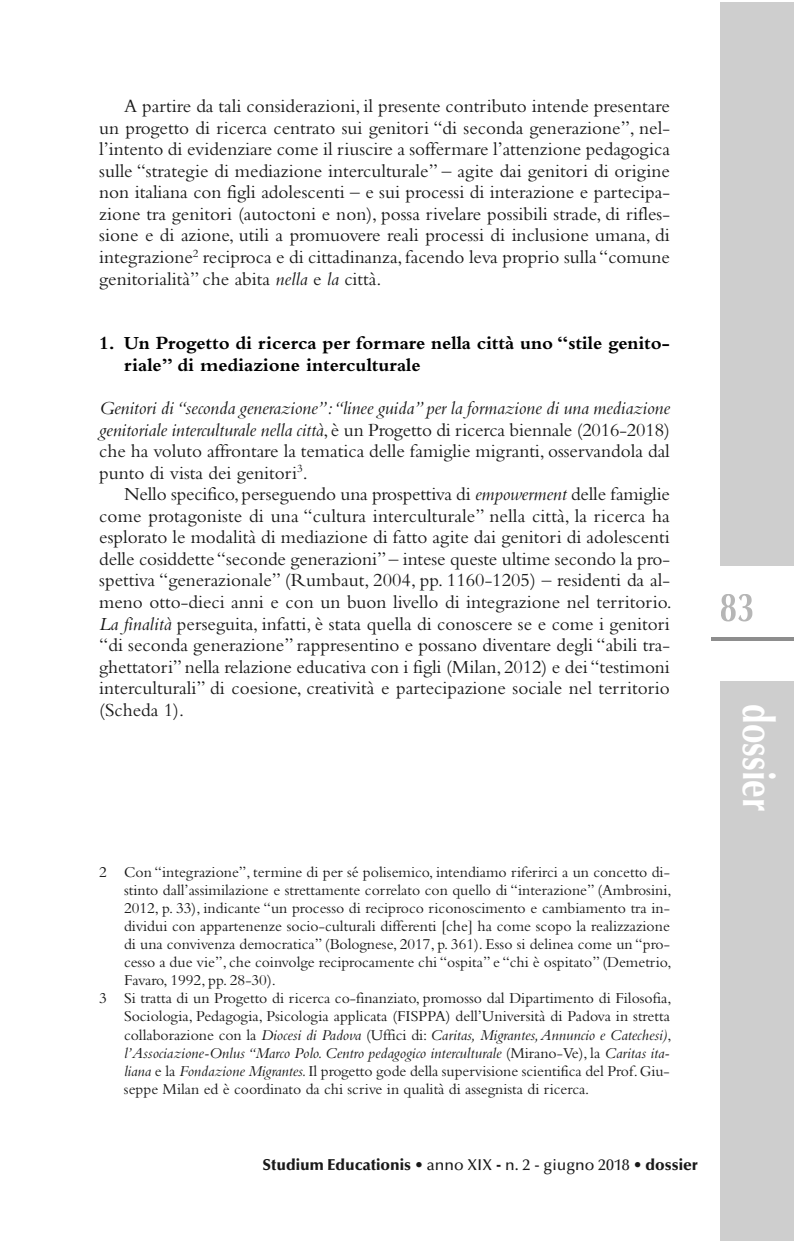
<style>
.page{position:relative;width:794px;height:1241px;background:#fff}
.page>*{position:absolute;margin:0;border:0;box-sizing:border-box;transform-origin:0 0}
.t1{font:700 43.75px "Optima";color:#fff;scale:.8 1}
.t2{font:19.25px/21.5px "Bembo";color:#191919;text-align:justify}
.t3{font:700 19.25px/21.7px "Bembo";color:#010101}
.t4{font:15.75px "Bembo";color:#191919}
.t5{font:italic 15.75px "Bembo";color:#191919}
.t6{font:900 15.75px "Optima";color:#191919}
.s1{font-style:italic}
.s2{font-style:normal}
.s3{font-weight:500}
</style>
<div class="page">
<svg style="left:721px;top:594px;width:31px;height:27px"></svg>
<svg style="left:711px;top:637px;width:83px;height:3px"></svg>
<div style="left:720px;top:680px;width:74px;height:560px;background:#cecece"></div>
<div style="left:720px;top:2px;width:74px;height:564px;background:#cecece"></div>
<p class="t2" style="left:99px;top:97px;width:572px;text-indent:25px">A partire da tali considerazioni, il presente contributo intende presentare un progetto di ricerca centrato sui genitori “di seconda generazione”, nel&shy;l’intento di evidenziare come il riuscire a soffermare l’attenzione pedagogica sulle “strategie di mediazione interculturale” – agite dai genitori di origine non italiana con figli adolescenti – e sui processi di interazione e partecipa&shy;zione tra genitori (autoctoni e non), possa rivelare possibili strade, di rifles&shy;sione e di azione, utili a promuovere reali processi di inclusione umana, di integrazione<sup>2</sup> reciproca e di cittadinanza,facendo leva proprio sulla “comune genitorialità” che abita <span class="s1">nella</span> e <span class="s1">la</span> città.</p>
<p class="t3" style="left:124px;top:334px;width:547px;text-indent:-25px">1. Un Progetto di ricerca per formare nella città uno “stile genito&shy;riale” di mediazione interculturale</p>
<p class="t2" style="left:99px;top:399px;width:572px"><span class="s1">Genitori di “seconda generazione”:“linee guida” per la formazione di una mediazione genitoriale interculturale nella città</span>, è un Progetto di ricerca biennale (2016-2018) che ha voluto affrontare la tematica delle famiglie migranti, osservandola dal punto di vista dei genitori<sup>3</sup>.</p>
<p class="t2" style="left:99px;top:485px;width:574px;text-indent:25px">Nello specifico, perseguendo una prospettiva di <span class="s1">empowerment</span> delle famiglie come protagoniste di una “cultura interculturale” nella città, la ricerca ha esplorato le modalità di mediazione di fatto agite dai genitori di adolescenti delle cosiddette “seconde generazioni” – intese queste ultime secondo la pro&shy;spettiva “generazionale” (Rumbaut, 2004, pp. 1160-1205) – residenti da al&shy;meno otto-dieci anni e con un buon livello di integrazione nel territorio.<br><span class="s1">La finalità</span> perseguita, infatti, è stata quella di conoscere se e come i genitori “di seconda generazione” rappresentino e possano diventare degli “abili tra&shy;ghettatori” nella relazione educativa con i figli (Milan, 2012) e dei “testimoni interculturali” di coesione, creatività e partecipazione sociale nel territorio (Scheda 1).</p>
<p class="t4" style="left:99px;top:866px;width:572px">2 Con “integrazione”, termine di per sé polisemico, intendiamo riferirci a un concetto di-</p>
<p class="t4" style="left:124px;top:884px;width:549px">stinto dall’assimilazione e strettamente correlato con quello di “interazione” (Ambrosini,</p>
<p class="t4" style="left:124px;top:902px;width:547px">2012, p. 33), indicante “un processo di reciproco riconoscimento e cambiamento tra in-</p>
<p class="t4" style="left:124px;top:920px;width:547px">dividui con appartenenze socio-culturali differenti [che] ha come scopo la realizzazione</p>
<p class="t4" style="left:124px;top:938px;width:547px">di una convivenza democratica” (Bolognese, 2017, p. 361). Esso si delinea come un “pro-</p>
<p class="t4" style="left:124px;top:956px;width:549px">cesso a due vie”, che coinvolge reciprocamente chi “ospita” e “chi è ospitato” (Demetrio,</p>
<p class="t4" style="left:124px;top:974px;width:153px">Favaro, 1992, pp. 28-30).</p>
<p class="t4" style="left:99px;top:992px;width:574px">3 Si tratta di un Progetto di ricerca co-finanziato, promosso dal Dipartimento di Filosofia,</p>
<p class="t4" style="left:124px;top:1010px;width:547px">Sociologia, Pedagogia, Psicologia applicata (FISPPA) dell’Università di Padova in stretta</p>
<p class="t5" style="left:124px;top:1028px;width:549px"><span class="s2">collaborazione con la</span> Diocesi di Padova <span class="s2">(Uffici di:</span> Caritas, Migrantes,Annuncio e Catechesi)<span class="s2">,</span></p>
<p class="t5" style="left:124px;top:1046px;width:547px">l’Associazione-Onlus “Marco Polo. Centro pedagogico interculturale <span class="s2">(Mirano-Ve), la</span> Caritas ita-</p>
<p class="t4" style="left:124px;top:1064px;width:547px"><span class="s1">liana</span> e la <span class="s1">Fondazione Migrantes.</span>Il progetto gode della supervisione scientifica del Prof.Giu-</p>
<p class="t4" style="left:124px;top:1083px;width:467px">seppe Milan ed è coordinato da chi scrive in qualità di assegnista di ricerca.</p>
<p class="t6" style="left:262px;top:1158px;width:437px">Studium Educationis <span class="s3">• anno XIX</span> - <span class="s3">n. 2 - giugno 2018 •</span> dossier</p>
<h1 class="t1" style="left:783px;top:704px;width:135px;rotate:90deg">dossier</h1>
</div>
